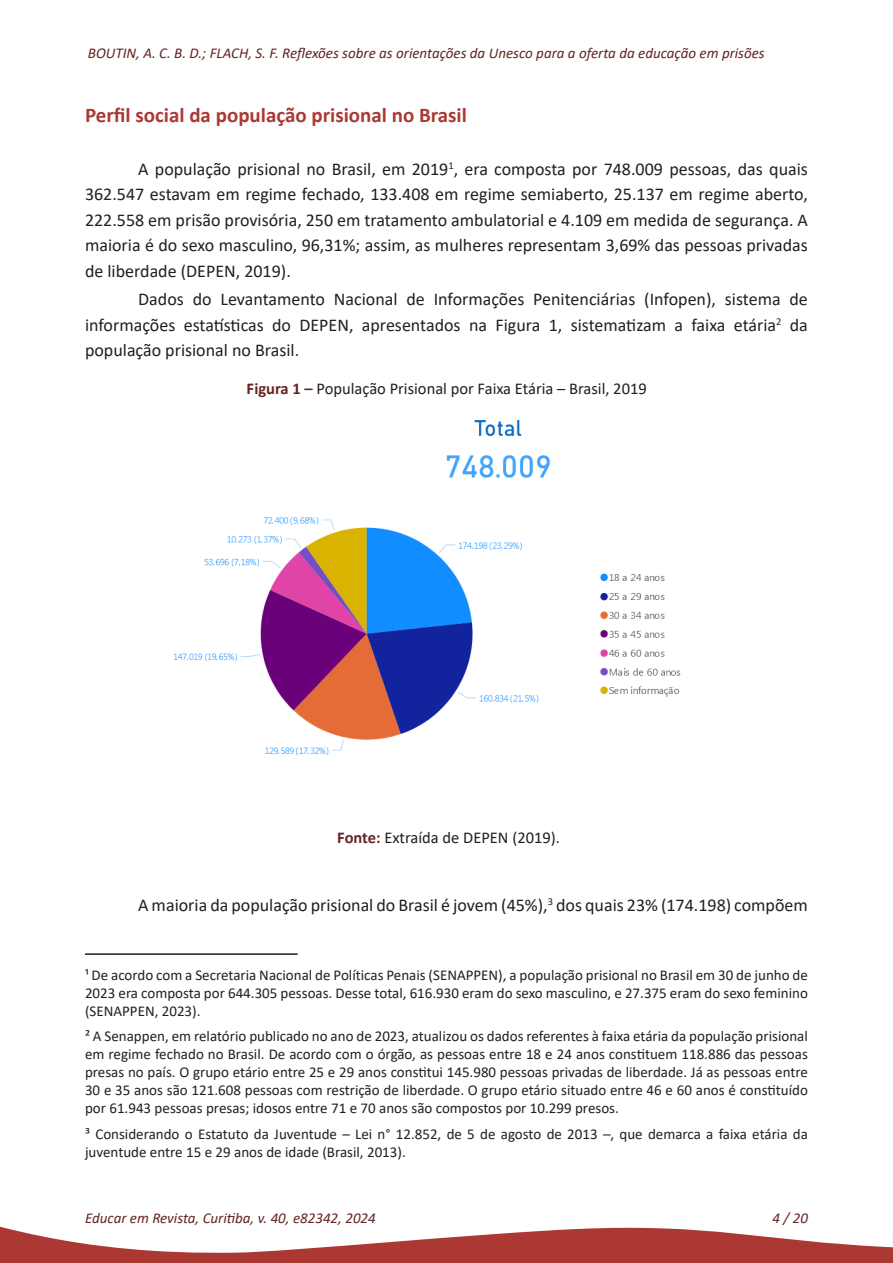
<style>
.page{position:relative;width:893px;height:1263px;background:#fff}
.page>*{position:absolute;margin:0;border:0;box-sizing:border-box;transform-origin:0 0}
._14-SUBTÍTULO{font:700 21px "Calibri";color:#ab3834}
._15-TEXTO{font:18px/25.5px "Calibri";color:#231f20;text-align:justify}
._18-TÍTULO_FIGURA{font:16.5px "Calibri";color:#231f20}
._19-FONTE_FIGURA{font:16.5px "Calibri";color:#231f20}
._17-NOTA_RODAPÉ{font:15px/18px "Calibri";color:#231f20;text-align:justify}
.t1{font:italic 15px "Calibri";color:#632423}
.s1{font-weight:700;color:#632423}
</style>
<div class="page">
<svg style="left:0;top:1226px;width:893px;height:37px"></svg>
<img style="left:173px;top:420px;width:508px;height:336px">
<hr style="left:85px;top:953px;width:213px;height:2px;background:#231f20">
<p class="t1" style="left:88px;top:43px;width:678px">BOUTIN, A. C. B. D.; FLACH, S. F. Reflexões sobre as orientações da Unesco para a oferta da educação em prisões</p>
<p class="_14-SUBTÍTULO" style="left:85px;top:100px;width:383px">Perfil social da população prisional no Brasil</p>
<p class="_15-TEXTO" style="left:85px;top:156px;width:724px;text-indent:53px">A população prisional no Brasil, em 2019<sup>1</sup>, era composta por 748.009 pessoas, das quais 362.547 estavam em regime fechado, 133.408 em regime semiaberto, 25.137 em regime aberto, 222.558 em prisão provisória, 250 em tratamento ambulatorial e 4.109 em medida de segurança. A maioria é do sexo masculino, 96,31%; assim, as mulheres representam 3,69% das pessoas privadas de liberdade (DEPEN, 2019).</p>
<p class="_15-TEXTO" style="left:85px;top:286px;width:724px;text-indent:53px">Dados do Levantamento Nacional de Informações Penitenciárias (Infopen), sistema de informações estatísticas do DEPEN, apresentados na Figura 1, sistematizam a faixa etária<sup>2</sup> da população prisional no Brasil.</p>
<p class="_18-TÍTULO_FIGURA" style="left:247px;top:377px;width:402px"><span class="s1">Figura 1 –</span> População Prisional por Faixa Etária – Brasil, 2019</p>
<p class="_19-FONTE_FIGURA" style="left:337px;top:826px;width:224px"><span class="s1">Fonte:</span> Extraída de DEPEN (2019).</p>
<p class="_15-TEXTO" style="left:138px;top:892px;width:671px">A maioria da população prisional do Brasil é jovem (45%),<sup>3</sup> dos quais 23% (174.198) compõem</p>
<p class="_17-NOTA_RODAPÉ" style="left:85px;top:965px;width:724px">¹ De acordo com a Secretaria Nacional de Políticas Penais (SENAPPEN), a população prisional no Brasil em 30 de junho de 2023 era composta por 644.305 pessoas. Desse total, 616.930 eram do sexo masculino, e 27.375 eram do sexo feminino (SENAPPEN, 2023).</p>
<p class="_17-NOTA_RODAPÉ" style="left:85px;top:1027px;width:724px">² A Senappen, em relatório publicado no ano de 2023, atualizou os dados referentes à faixa etária da população prisional em regime fechado no Brasil. De acordo com o órgão, as pessoas entre 18 e 24 anos constituem 118.886 das pessoas presas no país. O grupo etário entre 25 e 29 anos constitui 145.980 pessoas privadas de liberdade. Já as pessoas entre 30 e 35 anos são 121.608 pessoas com restrição de liberdade. O grupo etário situado entre 46 e 60 anos é constituído por 61.943 pessoas presas; idosos entre 71 e 70 anos são compostos por 10.299 presos.</p>
<p class="_17-NOTA_RODAPÉ" style="left:85px;top:1124px;width:724px">³ Considerando o Estatuto da Juventude – Lei n° 12.852, de 5 de agosto de 2013 –, que demarca a faixa etária da juventude entre 15 e 29 anos de idade (Brasil, 2013).</p>
<p class="t1" style="left:85px;top:1208px;width:292px">Educar em Revista, Curitiba, v. 40, e82342, 2024</p>
<p class="t1" style="left:772px;top:1208px;width:37px">4 / 20</p>
</div>
